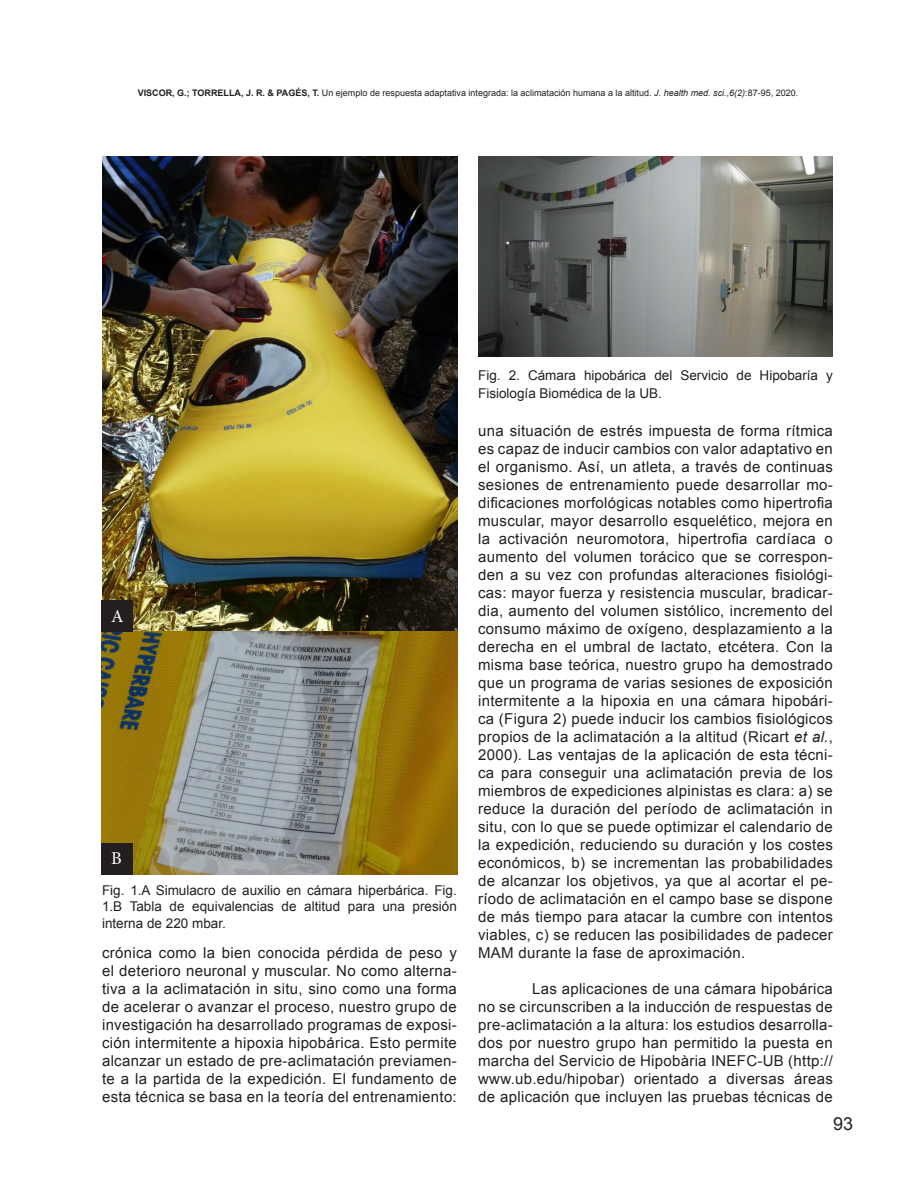
<style>
.page{position:relative;width:918px;height:1188px;background:#fff}
.page>*{position:absolute;margin:0;border:0;box-sizing:border-box;transform-origin:0 0}
.t1{font:18px "Arial";color:#231f20}
.t2{font:18px "Minion Pro";color:#fff}
.t3{font:15px/18px "Arial";letter-spacing:.02em;color:#231f20;text-align:justify}
.t4{font:13.5px/16.5px "Arial";color:#231f20;text-align:justify}
.t5{font:9px "Arial";color:#231f20}
.s1{font-weight:700}
.s2{font-style:italic}
</style>
<div class="page">
<img style="left:102px;top:156px;width:356px;height:718px">
<div style="left:102px;top:600px;width:31px;height:32px;background:#231f20"></div>
<div style="left:102px;top:843px;width:31px;height:32px;background:#231f20"></div>
<img style="left:478px;top:156px;width:355px;height:200px">
<p class="t5" style="left:138px;top:87px;width:662px"><span class="s1">VISCOR, G.; TORRELLA, J. R. &amp; PAGÉS, T.</span> Un ejemplo de respuesta adaptativa integrada: la aclimatación humana a la altitud. <span class="s2">J. health med. sci.,6(2)</span>:87-95, 2020.</p>
<p class="t2" style="left:111px;top:604px;width:14px">A</p>
<p class="t2" style="left:111px;top:846px;width:12px">B</p>
<p class="t4" style="left:102px;top:882px;width:356px">Fig. 1.A Simulacro de auxilio en cámara hiperbárica. Fig.<br>1.B Tabla de equivalencias de altitud para una presión interna de 220 mbar.</p>
<p class="t3" style="left:102px;top:944px;width:356px">crónica como la bien conocida pérdida de peso y el deterioro neuronal y muscular. No como alterna&shy;tiva a la aclimatación in situ, sino como una forma de acelerar o avanzar el proceso, nuestro grupo de investigación ha desarrollado programas de exposi&shy;ción intermitente a hipoxia hipobárica. Esto permite alcanzar un estado de pre-aclimatación previamen&shy;te a la partida de la expedición. El fundamento de esta técnica se basa en la teoría del entrenamiento:</p>
<p class="t4" style="left:478px;top:366px;width:356px;line-height:18px">Fig. 2. Cámara hipobárica del Servicio de Hipobaría y<br>Fisiología Biomédica de la UB.</p>
<p class="t3" style="left:478px;top:422px;width:356px">una situación de estrés impuesta de forma rítmica es capaz de inducir cambios con valor adaptativo en el organismo. Así, un atleta, a través de continuas sesiones de entrenamiento puede desarrollar mo&shy;dificaciones morfológicas notables como hipertrofia muscular, mayor desarrollo esquelético, mejora en la activación neuromotora, hipertrofia cardíaca o aumento del volumen torácico que se correspon&shy;den a su vez con profundas alteraciones fisiológi&shy;cas: mayor fuerza y resistencia muscular, bradicar&shy;dia, aumento del volumen sistólico, incremento del consumo máximo de oxígeno, desplazamiento a la derecha en el umbral de lactato, etcétera. Con la misma base teórica, nuestro grupo ha demostrado que un programa de varias sesiones de exposición intermitente a la hipoxia en una cámara hipobári&shy;ca (Figura 2) puede inducir los cambios fisiológicos propios de la aclimatación a la altitud (Ricart <span class="s2">et al.</span>, 2000). Las ventajas de la aplicación de esta técni&shy;ca para conseguir una aclimatación previa de los miembros de expediciones alpinistas es clara: a) se reduce la duración del período de aclimatación in situ, con lo que se puede optimizar el calendario de la expedición, reduciendo su duración y los costes económicos, b) se incrementan las probabilidades de alcanzar los objetivos, ya que al acortar el pe&shy;ríodo de aclimatación en el campo base se dispone de más tiempo para atacar la cumbre con intentos viables, c) se reducen las posibilidades de padecer MAM durante la fase de aproximación.</p>
<p class="t3" style="left:478px;top:980px;width:356px;text-indent:54px">Las aplicaciones de una cámara hipobárica no se circunscriben a la inducción de respuestas de pre-aclimatación a la altura: los estudios desarrolla&shy;dos por nuestro grupo han permitido la puesta en marcha del Servicio de Hipobària INEFC-UB (http:// www.ub.edu/hipobar) orientado a diversas áreas de aplicación que incluyen las pruebas técnicas de</p>
<p class="t1" style="left:833px;top:1112px;width:22px">93</p>
</div>
